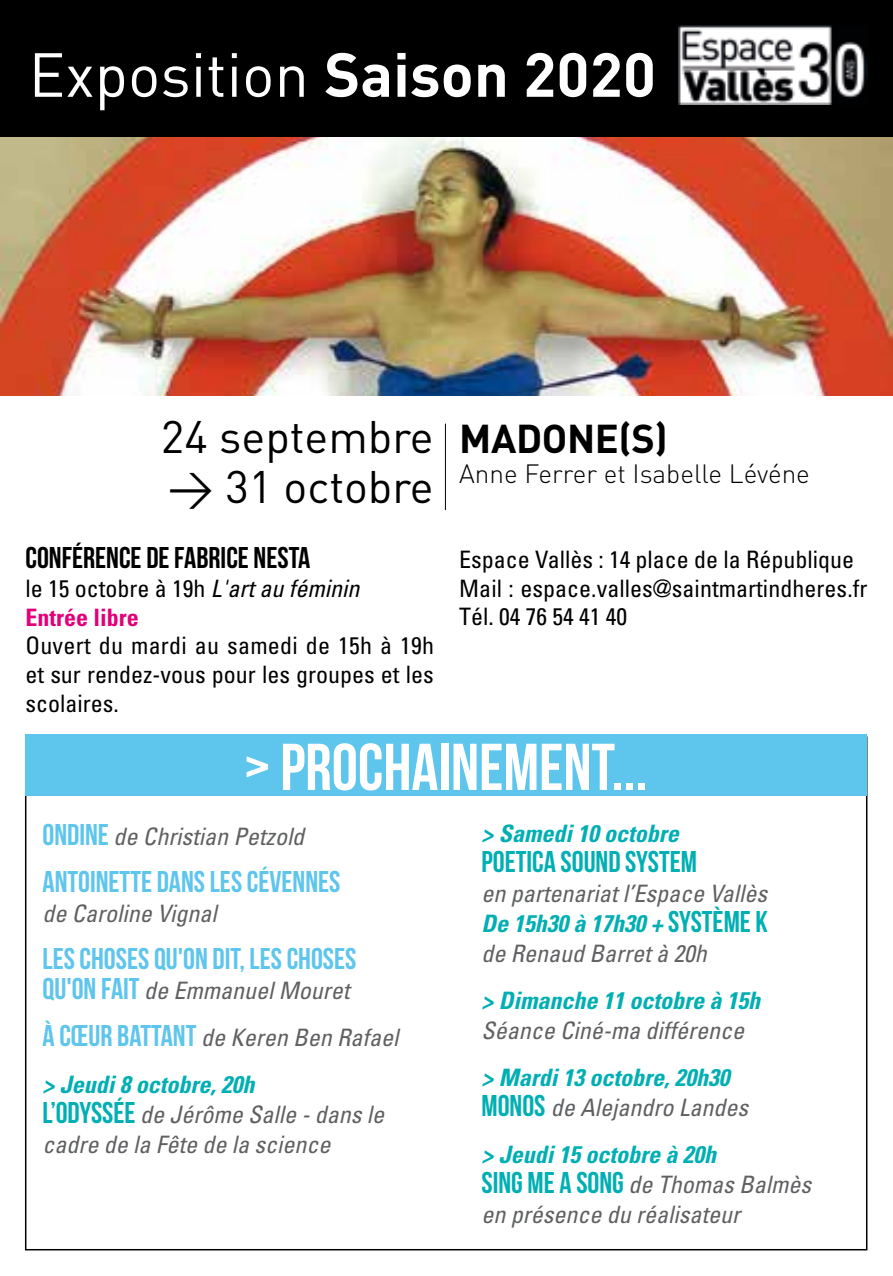
<style>
.page{position:relative;width:893px;height:1276px;background:#fff}
.page>*{position:absolute;margin:0;border:0;box-sizing:border-box;transform-origin:0 0}
.t1{font:66px "Bebas Neue";color:#fff}
.t2{font:61.2px "DIN";color:#fff}
.t3{font:45px/50.1px "DIN";color:#000}
.t4{font:700 39.6px "DIN";letter-spacing:-.01em;color:#000}
.t5{font:30px "Bebas Neue";color:#5ec5ed}
.t6{font:30px "Bebas Neue";color:#000}
.t7{font:30px "Bebas Neue";color:#00afb3}
.t8{font:300 26.1px "DIN";color:#000}
.t9{font:italic condensed 24px/30px "Univers";color:#5f6062}
.t10{font:condensed 24px/28.8px "Univers";color:#000}
.t11{font:italic 700 condensed 24px/30px "Univers";color:#00afb3}
.s1{font-weight:700}
.s2{font-style:italic}
.s3{font-weight:700;color:#e2007a}
.s4{font-family:"Bebas Neue";font-style:normal;font-stretch:normal;font-size:30px;color:#5ec5ed}
.s5{font-weight:700;color:#00afb3}
.s6{font-family:"Bebas Neue";font-style:normal;font-stretch:normal;font-size:30px;color:#00afb3}
.s7{font-family:"Bebas Neue";font-weight:400;font-style:normal;font-stretch:normal;font-size:30px}
.s8{font-weight:400;color:#5f6062}
</style>
<div class="page">
<img style="left:0;top:136px;width:893px;height:259px">
<div style="left:0;top:0;width:893px;height:136px;background:#000"></div>
<img style="left:678px;top:26px;width:189px;height:78px">
<div style="left:25px;top:734px;width:842px;height:62px;background:#5ec5ed"></div>
<hr style="left:445px;top:423px;width:1px;height:87px;background:#000">
<h2 class="t2" style="left:29px;top:36px;width:629px">Exposition <span class="s1">Saison 2020</span></h2>
<h3 class="t3" style="left:161px;top:410px;width:274px">24 septembre &gt; 31 octobre</h3>
<p class="t6" style="left:26px;top:541px;width:286px">CONFÉRENCE DE FABRICE NESTA</p>
<p class="t10" style="left:26px;top:573px;width:335px">le 15 octobre à 19h <span class="s2">L'art au féminin<br></span><span class="s3">Entrée libre</span></p>
<p class="t10" style="left:26px;top:631px;width:410px;text-align:justify">Ouvert du mardi au samedi de 15h à 19h et sur rendez-vous pour les groupes et les scolaires.</p>
<h3 class="t4" style="left:459px;top:413px;width:210px">MADONE(S)</h3>
<p class="t8" style="left:459px;top:457px;width:352px">Anne Ferrer et Isabelle Lévéne</p>
<p class="t10" style="left:459px;top:544px;width:410px">Espace Vallès : 14 place de la République<br>Mail : espace.valles@saintmartindheres.fr<br>Tél. 04 76 54 41 40</p>
<h1 class="t1" style="left:244px;top:731px;width:405px">&gt; PROCHAINEMENT...</h1>
<p class="t9" style="left:43px;top:821px;width:263px"><span class="s4">ONDINE</span> de Christian Petzold</p>
<p class="t5" style="left:43px;top:865px;width:299px">ANTOINETTE DANS LES CÉVENNES</p>
<p class="t9" style="left:43px;top:898px;width:176px">de Caroline Vignal</p>
<p class="t5" style="left:43px;top:942px;width:315px">LES CHOSES QU'ON DIT, LES CHOSES</p>
<p class="t9" style="left:43px;top:967px;width:357px;line-height:47.1px"><span class="s4">QU'ON FAIT</span> de Emmanuel Mouret<br><span class="s4">À CŒUR BATTANT</span> de Keren Ben Rafael <span class="s5">&gt; Jeudi 8 octobre, 20h</span></p>
<p class="t9" style="left:43px;top:1099px;width:343px"><span class="s6">L’ODYSSÉE</span> de Jérôme Salle - dans le cadre de la Fête de la science</p>
<p class="t11" style="left:481px;top:818px;width:199px">&gt; Samedi 10 octobre</p>
<p class="t7" style="left:481px;top:845px;width:217px">POETICA SOUND SYSTEM</p>
<p class="t9" style="left:481px;top:878px;width:288px;text-align:justify">en partenariat l’Espace Vallès <span class="s5">De 15h30 à 17h30 +</span> <span class="s6">SYSTÈME K </span>de Renaud Barret à 20h</p>
<p class="t11" style="left:481px;top:985px;width:280px">&gt; Dimanche 11 octobre à 15h</p>
<p class="t9" style="left:481px;top:1015px;width:264px">Séance Ciné-ma différence</p>
<p class="t11" style="left:481px;top:1062px;width:268px">&gt; Mardi 13 octobre, 20h30<br><span class="s7">MONOS</span> <span class="s8">de Alejandro Landes</span></p>
<p class="t9" style="left:481px;top:1139px;width:331px"><span class="s5">&gt; Jeudi 15 octobre à 20h<br></span><span class="s6">SING ME A SONG</span> de Thomas Balmès en présence du réalisateur</p>
</div>
